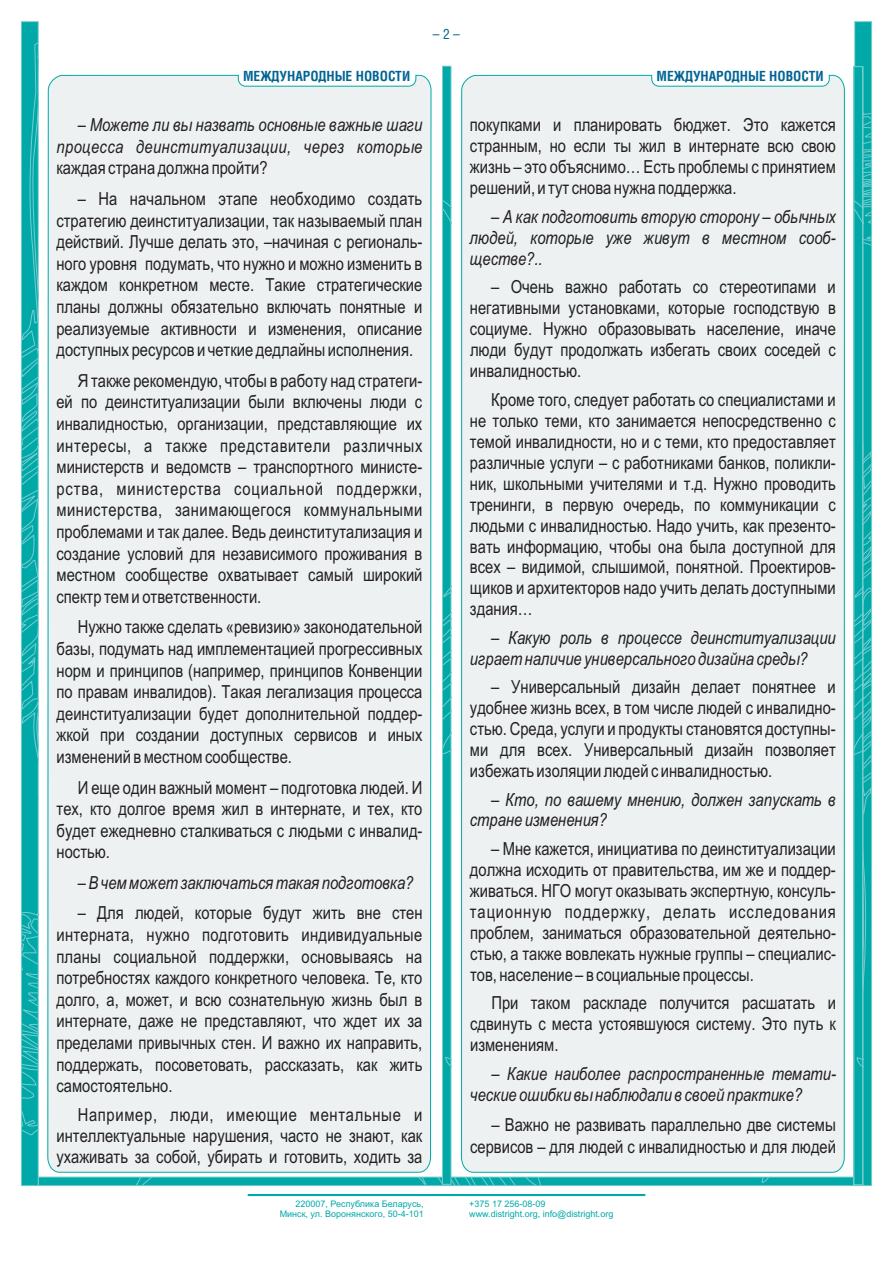
<style>
.page{position:relative;width:893px;height:1263px;background:#fff}
.page>*{position:absolute;margin:0;border:0;box-sizing:border-box;transform-origin:0 0}
.t1{font:18px/21.6px "Arial Narrow";color:#231f20;text-align:justify}
.t2{font:italic 18px/20.9px "Arial Narrow";color:#231f20}
.t3{font:italic 18px/21.5px "Arial Narrow";letter-spacing:.02em;color:#231f20;text-align:right}
.t4{font:700 13.5px "AG Letterica Condensed";color:#006494}
.t5{font:13.5px "AG Letterica Condensed";color:#006494}
.t6{font:9px/10.1px "Arial";color:#00a9a7}
</style>
<div class="page">
<div style="left:38px;top:1177px;width:817px;height:9px;border:1px solid #77ccd0"></div>
<hr style="left:248px;top:1194px;width:397px;height:2px;background:#00a9a7">
<div style="left:855px;top:22px;width:16px;height:1163px;background:#00a9a7"></div>
<div style="left:854px;top:21px;width:18px;height:1165px;border:1px solid #77ccd0"></div>
<div style="left:21px;top:22px;width:17px;height:1163px;background:#00a9a7"></div>
<svg style="left:23px;top:912px;width:14px;height:223px"></svg>
<svg style="left:23px;top:43px;width:14px;height:711px"></svg>
<div style="left:21px;top:21px;width:18px;height:1165px;border:1px solid #77ccd0"></div>
<div style="left:442px;top:66px;width:9px;height:1118px;background:#00a9a7"></div>
<svg style="left:444px;top:201px;width:5px;height:864px"></svg>
<div style="left:442px;top:66px;width:9px;height:1118px;border:1px solid #77ccd0"></div>
<div style="left:47px;top:74px;width:385px;height:1123px;background:#edf1f1"></div>
<svg style="left:853px;top:111px;width:18px;height:957px"></svg>
<div style="left:854px;top:66px;width:9px;height:1119px;border:1px solid #77ccd0"></div>
<div style="left:461px;top:74px;width:384px;height:1123px;background:#edf1f1"></div>
<p class="t5" style="left:433px;top:28px;width:28px">– 2 –</p>
<p class="t4" style="left:243px;top:70px;width:169px">МЕЖДУНАРОДНЫЕ НОВОСТИ</p>
<p class="t3" style="left:57px;top:116px;width:367px">– Можете ли вы назвать основные важные шаги процесса деинституализации, через которые</p>
<p class="t1" style="left:56px;top:159px;width:213px">каждая страна должна пройти?</p>
<p class="t1" style="left:56px;top:189px;width:367px;text-indent:21px">– На начальном этапе необходимо создать стратегию деинституализации, так называемый план действий. Лучше делать это, –начиная с региональ&shy;ного уровня подумать, что нужно и можно изменить в каждом конкретном месте. Такие стратегические планы должны обязательно включать понятные и реализуемые активности и изменения, описание доступных ресурсов и четкие дедлайны исполнения.</p>
<p class="t1" style="left:56px;top:371px;width:368px;text-indent:21px">Я также рекомендую, чтобы в работу над стратеги&shy;ей по деинституализации были включены люди с инвалидностью, организации, представляющие их интересы, а также представители различных министерств и ведомств – транспортного министе&shy;рства, министерства социальной поддержки, министерства, занимающегося коммунальными проблемами и так далее. Ведь деинститутализация и создание условий для независимого проживания в местном сообществе охватывает самый широкий спектр тем и ответственности.</p>
<p class="t1" style="left:57px;top:618px;width:367px;text-indent:21px">Нужно также сделать «ревизию» законодательной базы, подумать над имплементацией прогрессивных норм и принципов (например, принципов Конвенции по правам инвалидов). Такая легализация процесса деинституализации будет дополнительной поддер&shy;жкой при создании доступных сервисов и иных изменений в местном сообществе.</p>
<p class="t1" style="left:57px;top:778px;width:367px;text-indent:21px">И еще один важный момент – подготовка людей. И тех, кто долгое время жил в интернате, и тех, кто будет ежедневно сталкиваться с людьми с инвалид&shy;ностью.</p>
<p class="t2" style="left:78px;top:874px;width:337px">– В чем может заключаться такая подготовка?</p>
<p class="t1" style="left:56px;top:904px;width:368px;text-indent:21px">– Для людей, которые будут жить вне стен интерната, нужно подготовить индивидуальные планы социальной поддержки, основываясь на потребностях каждого конкретного человека. Те, кто долго, а, может, и всю сознательную жизнь был в интернате, даже не представляют, что ждет их за пределами привычных стен. И важно их направить, поддержать, посоветовать, рассказать, как жить самостоятельно.</p>
<p class="t1" style="left:56px;top:1106px;width:367px;line-height:21px;text-indent:21px">Например, люди, имеющие ментальные и интеллектуальные нарушения, часто не знают, как ухаживать за собой, убирать и готовить, ходить за</p>
<p class="t4" style="left:656px;top:70px;width:169px">МЕЖДУНАРОДНЫЕ НОВОСТИ</p>
<p class="t1" style="left:470px;top:116px;width:367px;line-height:21px">покупками и планировать бюджет. Это кажется странным, но если ты жил в интернате всю свою жизнь – это объяснимо… Есть проблемы с принятием решений, и тут снова нужна поддержка.</p>
<p class="t2" style="left:470px;top:208px;width:367px;text-align:justify;text-indent:21px">– А как подготовить вторую сторону – обычных людей, которые уже живут в местном сооб&shy;ществе?..</p>
<p class="t1" style="left:470px;top:278px;width:367px;line-height:21px;text-indent:21px">– Очень важно работать со стереотипами и негативными установками, которые господствую в социуме. Нужно образовывать население, иначе люди будут продолжать избегать своих соседей с инвалидностью.</p>
<p class="t1" style="left:470px;top:390px;width:367px;line-height:21px;text-indent:21px">Кроме того, следует работать со специалистами и не только теми, кто занимается непосредственно с темой инвалидности, но и с теми, кто предоставляет различные услуги – с работниками банков, поликли&shy;ник, школьными учителями и т.д. Нужно проводить тренинги, в первую очередь, по коммуникации с людьми с инвалидностью. Надо учить, как презенто&shy;вать информацию, чтобы она была доступной для всех – видимой, слышимой, понятной. Проектиров&shy;щиков и архитекторов надо учить делать доступными здания…</p>
<p class="t2" style="left:470px;top:629px;width:367px;text-indent:21px">– Какую роль в процессе деинституализации играет наличие универсального дизайна среды?</p>
<p class="t1" style="left:470px;top:678px;width:367px;line-height:21px;text-indent:21px">– Универсальный дизайн делает понятнее и удобнее жизнь всех, в том числе людей с инвалидно&shy;стью. Среда, услуги и продукты становятся доступны&shy;ми для всех. Универсальный дизайн позволяет избежать изоляции людей с инвалидностью.</p>
<p class="t2" style="left:470px;top:790px;width:367px;text-indent:21px">– Кто, по вашему мнению, должен запускать в стране изменения?</p>
<p class="t1" style="left:470px;top:840px;width:368px;line-height:21px;text-indent:21px">– Мне кажется, инициатива по деинституализации должна исходить от правительства, им же и поддер&shy;живаться. НГО могут оказывать экспертную, консуль&shy;тационную поддержку, делать исследования проблем, заниматься образовательной деятельно&shy;стью, а также вовлекать нужные группы – специалис&shy;тов, население – в социальные процессы.</p>
<p class="t1" style="left:470px;top:994px;width:367px;line-height:21px;text-indent:21px">При таком раскладе получится расшатать и сдвинуть с места устоявшуюся систему. Это путь к изменениям.</p>
<p class="t2" style="left:470px;top:1065px;width:367px;text-indent:21px">– Какие наиболее распространенные темати&shy;ческие ошибки вы наблюдали в своей практике?</p>
<p class="t1" style="left:470px;top:1116px;width:367px;text-align:right">– Важно не развивать параллельно две системы сервисов – для людей с инвалидностью и для людей</p>
<p class="t6" style="left:280px;top:1199px;width:145px;text-align:right">220007, Республика Беларусь,<br>Минск, ул. Воронянского, 50-4-101</p>
<p class="t6" style="left:469px;top:1199px;width:146px">+375 17 256-08-09 www.distright.org, info@distright.org</p>
</div>
